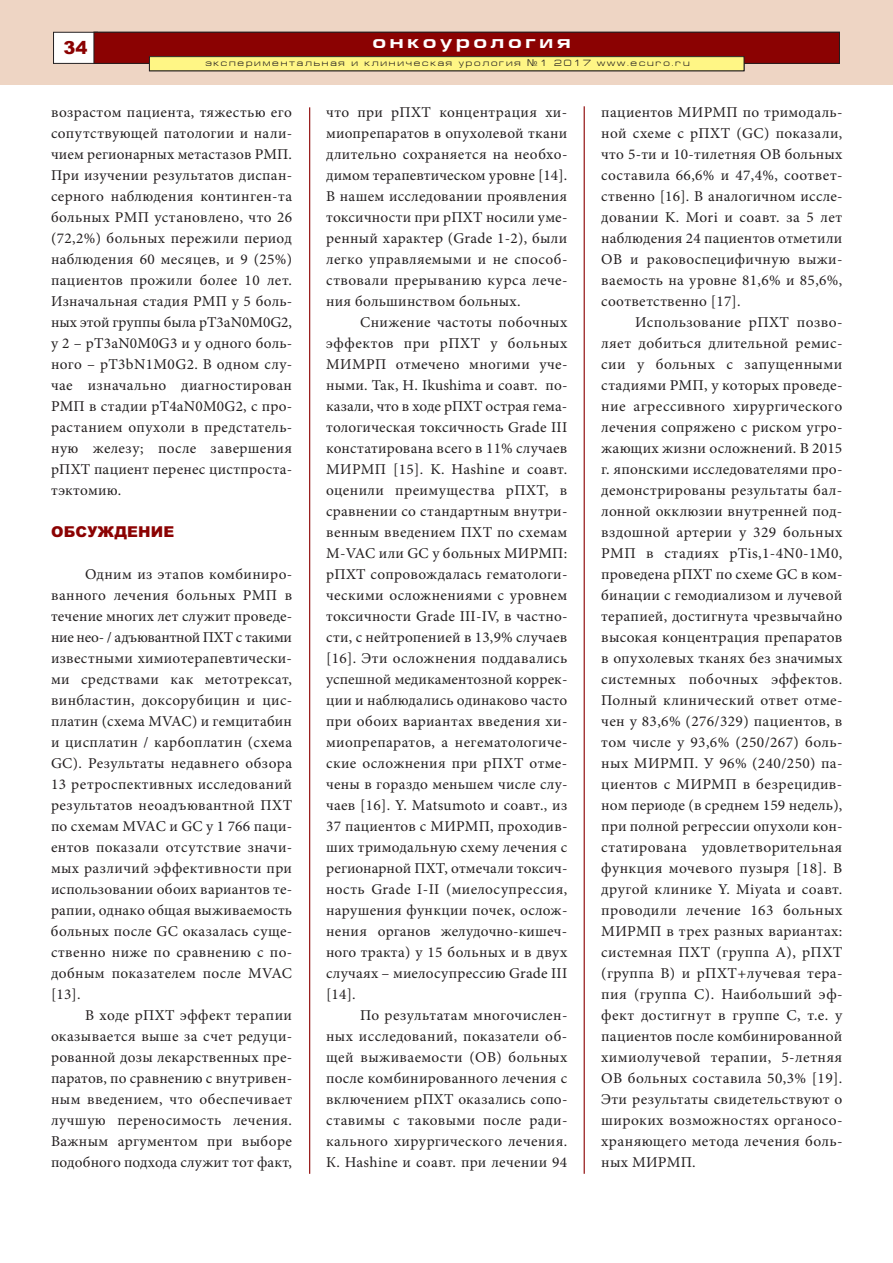
<style>
.page{position:relative;width:893px;height:1263px;background:#fff}
.page>*{position:absolute;margin:0;border:0;box-sizing:border-box;transform-origin:0 0}
.t1{font:700 18px "Europe Ext";letter-spacing:.2em;color:#fff}
.t2{font:900 18px "Arial";color:#8b0202}
.t3{font:15px/21px "Minion Pro";letter-spacing:.025em;color:#231f20;text-align:justify}
.t4{font:900 15px "Arial";letter-spacing:.015em;color:#8b0202}
.t5{font:9px "Europe Ext Normal";letter-spacing:.2em;color:#231f20}
.s1{font-family:"Europe"}
</style>
<div class="page">
<div style="left:0;top:0;width:893px;height:85px;background:#eed5c4"></div>
<div style="left:54px;top:32px;width:43px;height:31px;background:#fff"></div>
<div style="left:53px;top:32px;width:45px;height:32px;border:1px solid #231f20"></div>
<hr style="left:309px;top:107px;width:1px;height:1067px;background:#8b0202">
<hr style="left:584px;top:106px;width:1px;height:1068px;background:#8b0202">
<div style="left:94px;top:32px;width:745px;height:31px;background:#8b0202"></div>
<div style="left:94px;top:32px;width:746px;height:32px;border:1px solid #231f20"></div>
<div style="left:149px;top:57px;width:595px;height:14px;background:#fff685"></div>
<div style="left:149px;top:56px;width:595px;height:15px;border:1px solid #231f20"></div>
<p class="t2" style="left:64px;top:37px;width:26px">34</p>
<p class="t1" style="left:303px;top:31px;width:339px">мочекаменная болезнь</p>
<p class="t1" style="left:372px;top:31px;width:200px">онкоурология</p>
<p class="t5" style="left:205px;top:58px;width:486px">экспериментальная и клиническая урология <span class="s1">¹</span>1 2017 www.ecuro.ru</p>
<p class="t3" style="left:51px;top:103px;width:243px">возрастом пациента, тяжестью его сопутствующей патологии и нали&shy;чием регионарных метастазов РМП.<br>При изучении результатов диспан&shy;серного наблюдения континген-та больных РМП установлено, что 26 (72,2%) больных пережили период наблюдения 60 месяцев, и 9 (25%) пациентов прожили более 10 лет.<br>Изначальная стадия РМП у 5 боль&shy;ных этой группы была pT3aN0M0G2, у 2 – pT3aN0M0G3 и у одного боль&shy;ного – pT3bN1M0G2. В одном слу&shy;чае изначально диагностирован РМП в стадии pT4aN0M0G2, с про&shy;растанием опухоли в предстатель&shy;ную железу; после завершения рПХТ пациент перенес цистпроста&shy;тэктомию.</p>
<p class="t4" style="left:51px;top:523px;width:125px">ОБСУЖДЕНИЕ</p>
<p class="t3" style="left:51px;top:565px;width:243px;text-indent:34px">Одним из этапов комбиниро&shy;ванного лечения больных РМП в течение многих лет служит проведе&shy;ние нео- / адъювантной ПХТ с такими известными химиотерапевтически&shy;ми средствами как метотрексат, винбластин, доксорубицин и цис&shy;платин (схема MVAC) и гемцитабин и цисплатин / карбоплатин (схема GC). Результаты недавнего обзора 13 ретроспективных исследований результатов неоадъювантной ПХТ по схемам MVAC и GC у 1 766 паци&shy;ентов показали отсутствие значи&shy;мых различий эффективности при использовании обоих вариантов те&shy;рапии, однако общая выживаемость больных после GC оказалась суще&shy;ственно ниже по сравнению с по&shy;добным показателем после MVAC [13].</p>
<p class="t3" style="left:51px;top:1006px;width:243px;text-indent:34px">В ходе рПХТ эффект терапии оказывается выше за счет редуци&shy;рованной дозы лекарственных пре&shy;паратов, по сравнению с внутривен&shy;ным введением, что обеспечивает лучшую переносимость лечения.<br>Важным аргументом при выборе подобного подхода служит тот факт,</p>
<p class="t3" style="left:326px;top:103px;width:243px">что при рПХТ концентрация хи&shy;миопрепаратов в опухолевой ткани длительно сохраняется на необхо&shy;димом терапевтическом уровне [14].<br>В нашем исследовании проявления токсичности при рПХТ носили уме&shy;ренный характер (Grade 1-2), были легко управляемыми и не способ&shy;ствовали прерыванию курса лече&shy;ния большинством больных.</p>
<p class="t3" style="left:326px;top:313px;width:243px;text-indent:34px">Снижение частоты побочных эффектов при рПХТ у больных МИМРП отмечено многими уче&shy;ными. Так, H. Ikushima и соавт. по&shy;казали, что в ходе рПХТ острая гема&shy;тологическая токсичность Grade III констатирована всего в 11% случаев МИРМП [15]. K. Hashine и соавт. оценили преимущества рПХТ, в сравнении со стандартным внутри&shy;венным введением ПХТ по схемам M-VAC или GC у больных МИРМП: рПХТ сопровождалась гематологи&shy;ческими осложнениями с уровнем токсичности Grade III-IV, в частно&shy;сти, с нейтропенией в 13,9% случаев [16]. Эти осложнения поддавались успешной медикаментозной коррек&shy;ции и наблюдались одинаково часто при обоих вариантах введения хи&shy;миопрепаратов, а негематологиче&shy;ские осложнения при рПХТ отме&shy;чены в гораздо меньшем числе слу&shy;чаев [16]. Y. Mаtsumoto и соавт., из 37 пациентов с МИРМП, проходив&shy;ших тримодальную схему лечения с регионарной ПХТ, отмечали токсич&shy;ность Grade I-II (миелосупрессия, нарушения функции почек, ослож&shy;нения органов желудочно-кишеч&shy;ного тракта) у 15 больных и в двух случаях – миелосупрессию Grade III [14].</p>
<p class="t3" style="left:326px;top:1006px;width:243px;text-indent:34px">По результатам многочислен&shy;ных исследований, показатели об&shy;щей выживаемости (ОВ) больных после комбинированного лечения с включением рПХТ оказались сопо&shy;ставимы с таковыми после ради&shy;кального хирургического лечения.<br>К. Hashine и соавт. при лечении 94</p>
<p class="t3" style="left:601px;top:103px;width:243px">пациентов МИРМП по тримодаль&shy;ной схеме с рПХТ (GC) показали, что 5-ти и 10-тилетняя ОВ больных составила 66,6% и 47,4%, соответ&shy;ственно [16]. В аналогичном иссле&shy;довании K. Mori и соавт. за 5 лет наблюдения 24 пациентов отметили ОВ и раковоспецифичную выжи&shy;ваемость на уровне 81,6% и 85,6%, соответственно [17].</p>
<p class="t3" style="left:601px;top:313px;width:243px;text-indent:34px">Использование рПХТ позво&shy;ляет добиться длительной ремис&shy;сии у больных с запущенными стадиями РМП, у которых проведе&shy;ние агрессивного хирургического лечения сопряжено с риском угро&shy;жающих жизни осложнений. В 2015 г. японскими исследователями про&shy;демонстрированы результаты бал&shy;лонной окклюзии внутренней под&shy;вздошной артерии у 329 больных РМП в стадиях pTis,1-4N0-1М0, проведена рПХТ по схеме GC в ком&shy;бинации с гемодиализом и лучевой терапией, достигнута чрезвычайно высокая концентрация препаратов в опухолевых тканях без значимых системных побочных эффектов.<br>Полный клинический ответ отме&shy;чен у 83,6% (276/329) пациентов, в том числе у 93,6% (250/267) боль&shy;ных МИРМП. У 96% (240/250) па&shy;циентов с МИРМП в безрецидив&shy;ном периоде (в среднем 159 недель), при полной регрессии опухоли кон&shy;статирована удовлетворительная функция мочевого пузыря [18]. В другой клинике Y. Miyata и соавт. проводили лечение 163 больных МИРМП в трех разных вариантах: системная ПХТ (группа А), рПХТ (группа В) и рПХТ+лучевая тера&shy;пия (группа С). Наибольший эф&shy;фект достигнут в группе С, т.е. у пациентов после комбинированной химиолучевой терапии, 5-летняя ОВ больных составила 50,3% [19].<br>Эти результаты свидетельствуют о широких возможностях органосо&shy;храняющего метода лечения боль&shy;ных МИРМП.</p>
</div>
